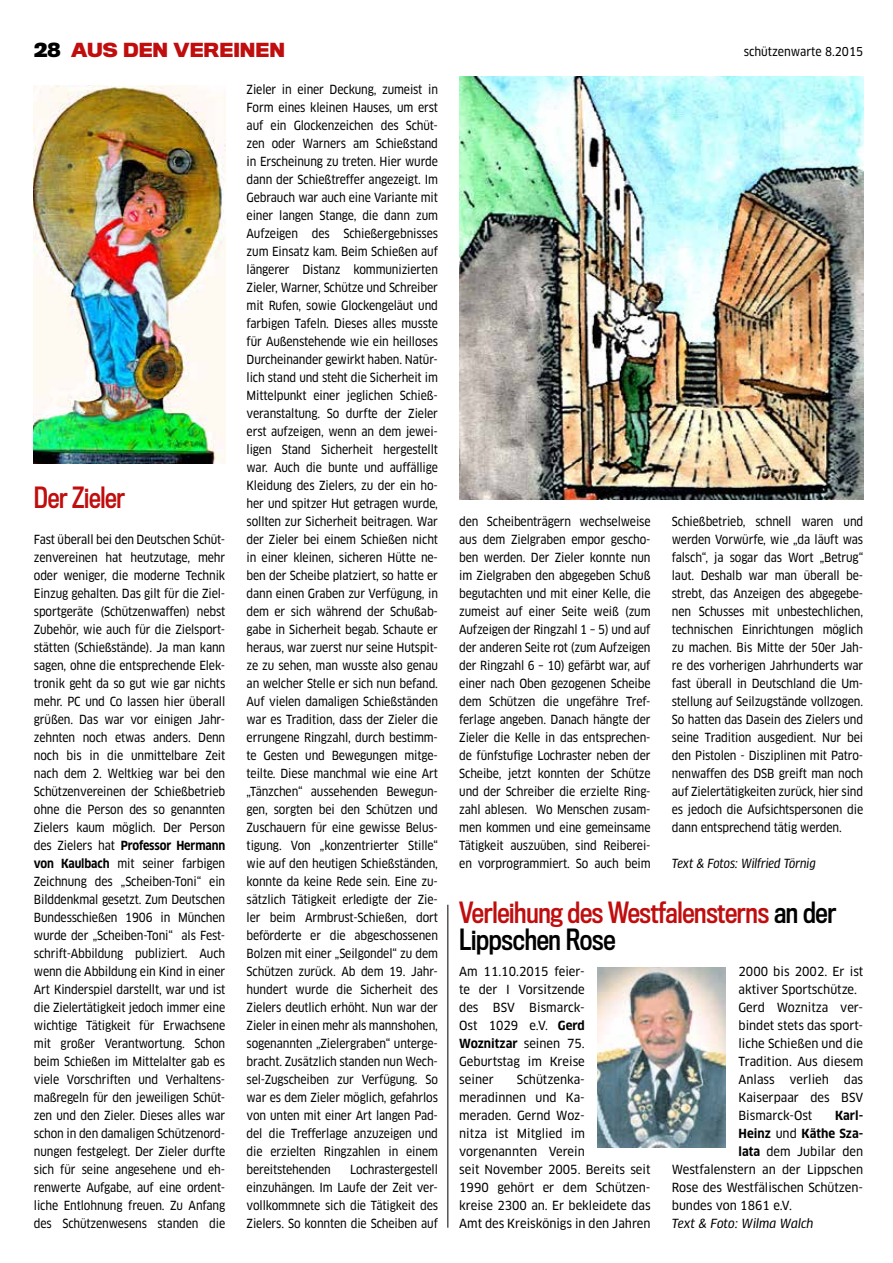
<style>
.page{position:relative;width:893px;height:1263px;background:#fff}
.page>*{position:absolute;margin:0;border:0;box-sizing:border-box;transform-origin:0 0}
.t1{font:27px/27px "Titling Gothic FB Cond Standard";letter-spacing:-.01em;color:#c00d0e}
.t2{font:27px "Titling Gothic FB Cond Standard";letter-spacing:-.01em;color:#c00d0e;scale:.96 1}
.t3{font:700 18px "Titling Gothic FB Normal";color:#c00d0e}
.t4{font:12.3px/18px "Clan Pro Narr News";letter-spacing:-.005em;color:#000;text-align:justify;scale:.96 1}
.t5{font:12.3px/18px "Clan Pro Narr News";letter-spacing:-.005em;color:#000}
.t6{font:700 12.3px/18px "Clan Pro Narr";letter-spacing:-.01em;color:#000;text-align:right}
.t7{font:700 12.3px "Clan Pro Narr";letter-spacing:-.01em;color:#000;scale:.96 1}
.t8{font:italic 12.3px "Clan Pro Narr News";letter-spacing:-.01em;color:#000;scale:.96 1}
.t9{font:italic 12.3px "Clan Pro Narr News";letter-spacing:-.01em;color:#000}
.t10{font:12px "Clan Pro Narr News";color:#000}
.s1{color:#000}
.s2{font-family:"Clan Pro Narr News";font-weight:400}
.s3{font-family:"Clan Pro Narr";font-weight:700}
</style>
<div class="page">
<img style="left:34px;top:85px;width:192px;height:378px">
<img style="left:459px;top:77px;width:404px;height:423px">
<hr style="left:448px;top:905px;width:1px;height:323px;background:#000">
<img style="left:598px;top:968px;width:128px;height:179px">
<h2 class="t3" style="left:34px;top:39px;width:252px"><span class="s1">28</span> AUS DEN VEREINEN</h2>
<p class="t10" style="left:744px;top:45px;width:121px">schützenwarte 8.2015</p>
<h1 class="t2" style="left:34px;top:482px;width:96px">Der Zieler</h1>
<p class="t4" style="left:34px;top:531px;width:201px">Fast überall bei den Deutschen Schüt&shy;zenvereinen hat heutzutage, mehr oder weniger, die moderne Technik Einzug gehalten. Das gilt für die Ziel&shy;sportgeräte (Schützenwaffen) nebst Zubehör, wie auch für die Zielsport&shy;stätten (Schießstände). Ja man kann sagen, ohne die entsprechende Elek&shy;tronik geht da so gut wie gar nichts mehr. PC und Co lassen hier überall grüßen. Das war vor einigen Jahr&shy;zehnten noch etwas anders. Denn noch bis in die unmittelbare Zeit nach dem 2. Weltkieg war bei den Schützenvereinen der Schießbetrieb ohne die Person des so genannten Zielers kaum möglich. Der Person</p>
<p class="t7" style="left:34px;top:839px;width:201px"><span class="s2">des Zielers hat</span> Professor Hermann</p>
<p class="t4" style="left:34px;top:855px;width:201px"><span class="s3">von Kaulbach</span> mit seiner farbigen Zeichnung des „Scheiben-Toni“ ein Bilddenkmal gesetzt. Zum Deutschen Bundesschießen 1906 in München wurde der „Scheiben-Toni“ als Fest&shy;schrift-Abbildung publiziert. Auch wenn die Abbildung ein Kind in einer Art Kinderspiel darstellt, war und ist die Zielertätigkeit jedoch immer eine wichtige Tätigkeit für Erwachsene mit großer Verantwortung. Schon beim Schießen im Mittelalter gab es viele Vorschriften und Verhaltens&shy;maßregeln für den jeweiligen Schüt&shy;zen und den Zieler. Dieses alles war schon in den damaligen Schützenord&shy;nungen festgelegt. Der Zieler durfte sich für seine angesehene und eh&shy;renwerte Aufgabe, auf eine ordent&shy;liche Entlohnung freuen. Zu Anfang des Schützenwesens standen die</p>
<p class="t4" style="left:247px;top:81px;width:201px">Zieler in einer Deckung, zumeist in Form eines kleinen Hauses, um erst auf ein Glockenzeichen des Schüt&shy;zen oder Warners am Schießstand in Erscheinung zu treten. Hier wurde dann der Schießtreffer angezeigt. Im Gebrauch war auch eine Variante mit einer langen Stange, die dann zum Aufzeigen des Schießergebnisses zum Einsatz kam. Beim Schießen auf längerer Distanz kommunizierten Zieler, Warner, Schütze und Schreiber mit Rufen, sowie Glockengeläut und farbigen Tafeln. Dieses alles musste für Außenstehende wie ein heilloses Durcheinander gewirkt haben. Natür&shy;lich stand und steht die Sicherheit im Mittelpunkt einer jeglichen Schieß&shy;veranstaltung. So durfte der Zieler erst aufzeigen, wenn an dem jewei&shy;ligen Stand Sicherheit hergestellt war. Auch die bunte und auffällige Kleidung des Zielers, zu der ein ho&shy;her und spitzer Hut getragen wurde, sollten zur Sicherheit beitragen. War der Zieler bei einem Schießen nicht in einer kleinen, sicheren Hütte ne&shy;ben der Scheibe platziert, so hatte er dann einen Graben zur Verfügung, in dem er sich während der Schußab&shy;gabe in Sicherheit begab. Schaute er heraus, war zuerst nur seine Hutspit&shy;ze zu sehen, man wusste also genau an welcher Stelle er sich nun befand.<br>Auf vielen damaligen Schießständen war es Tradition, dass der Zieler die errungene Ringzahl, durch bestimm&shy;te Gesten und Bewegungen mitge&shy;teilte. Diese manchmal wie eine Art „Tänzchen“ aussehenden Bewegun&shy;gen, sorgten bei den Schützen und Zuschauern für eine gewisse Belus&shy;tigung. Von „konzentrierter Stille“ wie auf den heutigen Schießständen, konnte da keine Rede sein. Eine zu&shy;sätzlich Tätigkeit erledigte der Zie&shy;ler beim Armbrust-Schießen, dort beförderte er die abgeschossenen Bolzen mit einer „Seilgondel“ zu dem Schützen zurück. Ab dem 19. Jahr&shy;hundert wurde die Sicherheit des Zielers deutlich erhöht. Nun war der Zieler in einen mehr als mannshohen, sogenannten „Zielergraben“ unterge&shy;bracht. Zusätzlich standen nun Wech&shy;sel-Zugscheiben zur Verfügung. So war es dem Zieler möglich, gefahrlos von unten mit einer Art langen Pad&shy;del die Trefferlage anzuzeigen und die erzielten Ringzahlen in einem bereitstehenden</p>
<p class="t4" style="left:247px;top:1161px;width:201px;text-indent:104px">Lochrastergestell einzuhängen. Im Laufe der Zeit ver&shy;vollkommnete sich die Tätigkeit des Zielers. So konnten die Scheiben auf</p>
<p class="t4" style="left:459px;top:513px;width:201px">den Scheibenträgern wechselweise aus dem Zielgraben empor gescho&shy;ben werden. Der Zieler konnte nun im Zielgraben den abgegeben Schuß begutachten und mit einer Kelle, die zumeist auf einer Seite weiß (zum Aufzeigen der Ringzahl 1 – 5) und auf der anderen Seite rot (zum Aufzeigen der Ringzahl 6 – 10) gefärbt war, auf einer nach Oben gezogenen Scheibe dem Schützen die ungefähre Tref&shy;ferlage angeben. Danach hängte der Zieler die Kelle in das entsprechen&shy;de fünfstufige Lochraster neben der Scheibe, jetzt konnten der Schütze und der Schreiber die erzielte Ring&shy;zahl ablesen. Wo Menschen zusam&shy;men kommen und eine gemeinsame Tätigkeit auszuüben, sind Reiberei&shy;en vorprogrammiert. So auch beim</p>
<p class="t4" style="left:672px;top:513px;width:201px">Schießbetrieb, schnell waren und werden Vorwürfe, wie „da läuft was falsch“, ja sogar das Wort „Betrug“ laut. Deshalb war man überall be&shy;strebt, das Anzeigen des abgegebe&shy;nen Schusses mit unbestechlichen, technischen Einrichtungen möglich zu machen. Bis Mitte der 50er Jah&shy;re des vorherigen Jahrhunderts war fast überall in Deutschland die Um&shy;stellung auf Seilzugstände vollzogen.<br>So hatten das Dasein des Zielers und seine Tradition ausgedient. Nur bei den Pistolen - Disziplinen mit Patro&shy;nenwaffen des DSB greift man noch auf Zielertätigkeiten zurück, hier sind es jedoch die Aufsichtspersonen die dann entsprechend tätig werden.</p>
<p class="t8" style="left:672px;top:856px;width:151px">Text &amp; Fotos: Wilfried Törnig</p>
<h1 class="t1" style="left:459px;top:899px;width:379px">Verleihung des Westfalensterns <span class="s1">an der<br>Lippschen Rose</span></h1>
<p class="t5" style="left:459px;top:963px;width:127px;text-align:justify">Am 11.10.2015 feier&shy;te der I Vorsitzende des BSV Bismarck-Ost 1029 e.V. <span class="s3">Gerd</span></p>
<p class="t6" style="left:459px;top:1035px;width:127px">Woznitzar <span class="s2">seinen 75.</span></p>
<p class="t5" style="left:459px;top:1053px;width:127px">Geburtstag im Kreise seiner</p>
<p class="t5" style="left:459px;top:1071px;width:193px;text-indent:58px">Schützenka&shy;meradinnen und Ka-<br>meraden. Gernd Woz-<br>nitza ist Mitglied im vorgenannten Verein<br>seit November 2005. Bereits seit<br>1990 gehört er dem Schützen&shy;kreise 2300 an. Er bekleidete das<br>Amt des Kreiskönigs in den Jahren</p>
<p class="t5" style="left:738px;top:963px;width:126px">2000 bis 2002. Er ist aktiver Sportschütze.<br>Gerd Woznitza ver&shy;bindet stets das sport&shy;liche Schießen und die<br>Tradition. Aus diesem<br>Anlass verlieh das<br>Kaiserpaar des BSV<br>Bismarck-Ost</p>
<p class="t6" style="left:738px;top:1107px;width:126px">Karl-<br>Heinz <span class="s2">und</span> Käthe Sza-</p>
<p class="t5" style="left:672px;top:1143px;width:193px;text-align:justify;text-indent:67px"><span class="s3">lata</span> dem Jubilar den Westfalenstern an der Lippschen Rose des Westfälischen Schützen&shy;bundes von 1861 e.V.</p>
<p class="t9" style="left:672px;top:1216px;width:143px">Text &amp; Foto: Wilma Walch</p>
</div>
